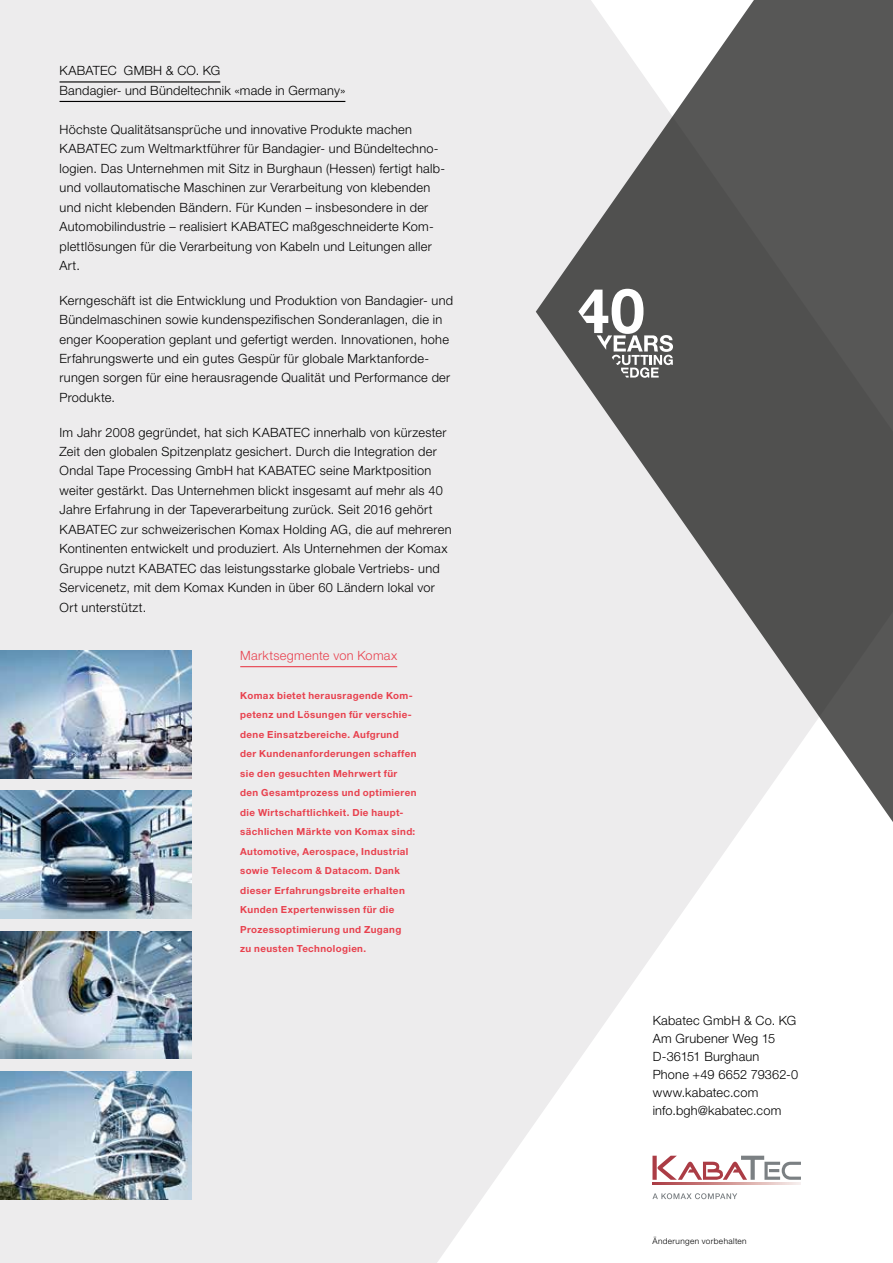
<style>
.page{position:relative;width:893px;height:1263px;background:#edeced}
.page>*{position:absolute;margin:0;border:0;box-sizing:border-box;transform-origin:0 0}
.t1{font:300 12.75px/19.5px "Helvetica Neue LT Std";letter-spacing:.025em;color:#000}
.t2{font:300 12.75px "Helvetica Neue LT Std";letter-spacing:.025em;color:#e8414e}
.t3{font:700 9.75px/19.5px "Helvetica Neue LT Std";letter-spacing:.04em;color:#e8414e}
.t4{font:300 8.25px "Helvetica Neue LT Std";letter-spacing:.045em;color:#000}
</style>
<div class="page">
<svg style="left:437px;top:864px;width:456px;height:399px;fill:#fff"></svg>
<svg style="left:536px;top:0;width:357px;height:864px;fill:#575756"></svg>
<img style="left:0;top:651px;width:191px;height:127px">
<img style="left:0;top:931px;width:191px;height:128px">
<img style="left:0;top:1071px;width:191px;height:128px">
<svg style="left:578px;top:289px;width:95px;height:89px"></svg>
<img style="left:0;top:791px;width:191px;height:127px">
<hr style="left:240px;top:666px;width:157px;height:1px;background:#e8414e">
<hr style="left:60px;top:81px;width:160px;height:2px;background:#000">
<hr style="left:60px;top:101px;width:285px;height:1px;background:#000">
<svg style="left:652px;top:1183px;width:149px;height:2px"></svg>
<svg style="left:652px;top:1156px;width:149px;height:24px"></svg>
<svg style="left:652px;top:1193px;width:85px;height:6px"></svg>
<p class="t1" style="left:60px;top:60px;width:287px">KABATEC GMBH &amp; CO. KG<br>Bandagier- und Bündeltechnik «made in Germany»</p>
<p class="t1" style="left:60px;top:119px;width:387px">Höchste Qualitätsansprüche und innovative Produkte machen KABATEC zum Weltmarktführer für Bandagier- und Bündeltechno&shy;logien. Das Unternehmen mit Sitz in Burghaun (Hessen) fertigt halb&shy;und vollautomatische Maschinen zur Verarbeitung von klebenden und nicht klebenden Bändern. Für Kunden – insbesondere in der Automobilindustrie – realisiert KABATEC maßgeschneiderte Kom&shy;plettlösungen für die Verarbeitung von Kabeln und Leitungen aller Art.</p>
<p class="t1" style="left:60px;top:290px;width:395px">Kerngeschäft ist die Entwicklung und Produktion von Bandagier- und Bündelmaschinen sowie kundenspezifischen Sonderanlagen, die in enger Kooperation geplant und gefertigt werden. Innovationen, hohe Erfahrungswerte und ein gutes Gespür für globale Marktanforde&shy;rungen sorgen für eine herausragende Qualität und Performance der Produkte.</p>
<p class="t1" style="left:60px;top:422px;width:394px">Im Jahr 2008 gegründet, hat sich KABATEC innerhalb von kürzester Zeit den globalen Spitzenplatz gesichert. Durch die Integration der Ondal Tape Processing GmbH hat KABATEC seine Marktposition weiter gestärkt. Das Unternehmen blickt insgesamt auf mehr als 40<br>Jahre Erfahrung in der Tapeverarbeitung zurück. Seit 2016 gehört KABATEC zur schweizerischen Komax Holding AG, die auf mehreren Kontinenten entwickelt und produziert. Als Unternehmen der Komax Gruppe nutzt KABATEC das leistungsstarke globale Vertriebs- und Servicenetz, mit dem Komax Kunden in über 60 Ländern lokal vor Ort unterstützt.</p>
<p class="t2" style="left:240px;top:647px;width:159px">Marktsegmente von Komax</p>
<p class="t3" style="left:240px;top:685px;width:178px">Komax bietet herausragende Kom&shy;petenz und Lösungen für verschie&shy;dene Einsatzbereiche. Aufgrund der Kundenanforderungen schaffen sie den gesuchten Mehrwert für den Gesamtprozess und optimieren die Wirtschaftlichkeit. Die haupt&shy;sächlichen Märkte von Komax sind:<br>Automotive, Aerospace, Industrial sowie Telecom &amp; Datacom. Dank dieser Erfahrungsbreite erhalten<br>Kunden Expertenwissen für die<br>Prozessoptimierung und Zugang<br>zu neusten Technologien.</p>
<p class="t1" style="left:653px;top:1012px;width:147px;line-height:18px">Kabatec GmbH &amp; Co. KG<br>Am Grubener Weg 15<br>D-36151 Burghaun<br>Phone +49 6652 79362-0 www.kabatec.com info.bgh@kabatec.com</p>
<p class="t4" style="left:652px;top:1236px;width:96px">Änderungen vorbehalten</p>
</div>
